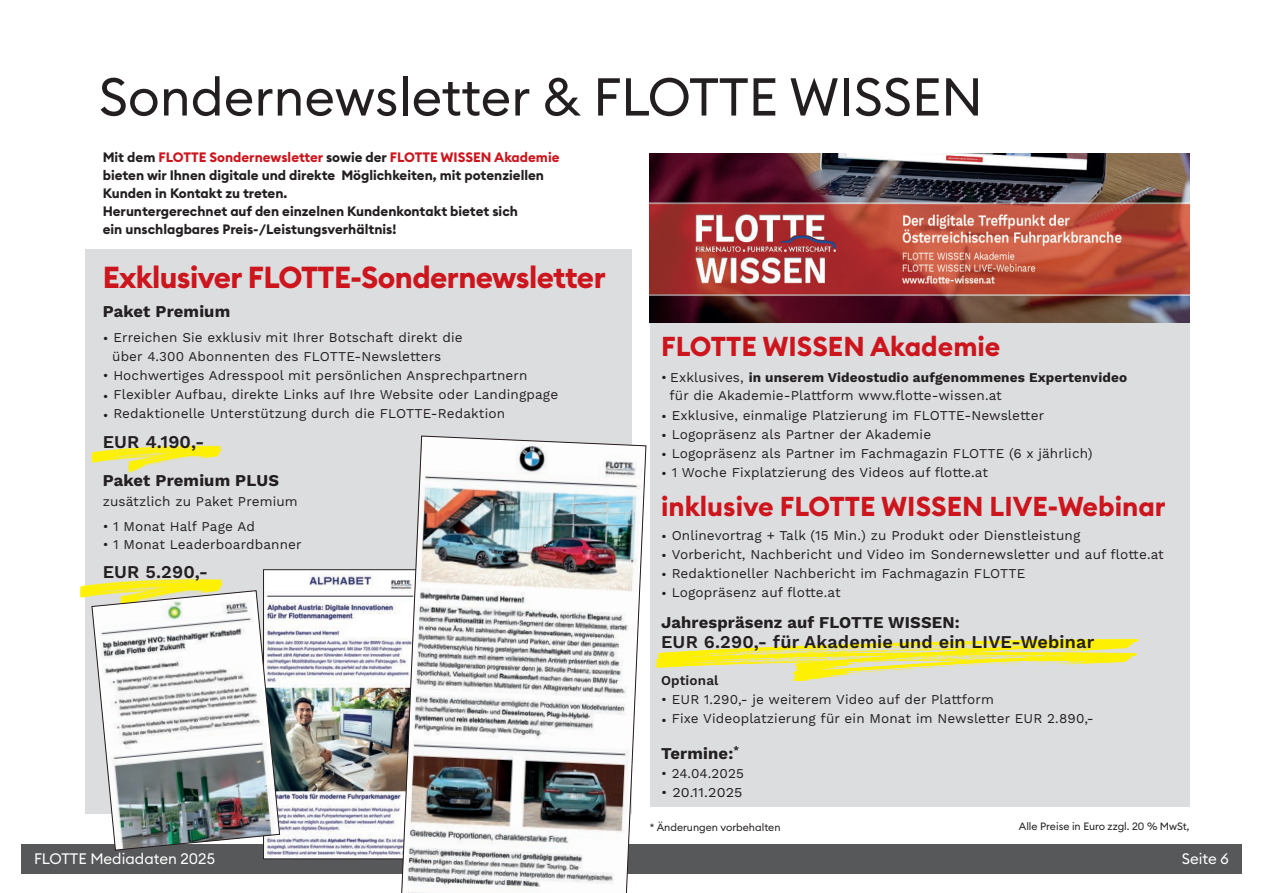
<style>
.page{position:relative;width:1263px;height:893px;background:#fff}
.page>*{position:absolute;margin:0;border:0;box-sizing:border-box;transform-origin:0 0}
.t1{font:52.5px "Euclid Circular B";color:#231f20}
.t2{font:700 30px "Euclid Circular B";letter-spacing:-.02em;color:#cd151d}
.t3{font:700 27px "Euclid Circular B";color:#cd151d}
.t4{font:600 18px "Work Sans";letter-spacing:.01em;color:#231f20}
.t5{font:700 16.5px "Work Sans";letter-spacing:.01em;color:#231f20}
.t6{font:15px "Euclid Circular B";color:#fff}
.t7{font:13.5px/18px "Work Sans";letter-spacing:.01em;color:#231f20}
.text{font:700 13.5px "Euclid Circular B";color:#231f20}
.text-2{font:700 13.5px "Euclid Circular B";color:#cd151d}
.t8{font:13.5px "Work Sans";letter-spacing:.01em;color:#231f20;scale:1.06 1}
.t9{font:600 13.5px "Work Sans";letter-spacing:.01em;color:#231f20}
.t10{font:10.5px "Euclid Circular B";color:#231f20}
.s1{color:#231f20}
.s2{font-weight:700}
</style>
<div class="page">
<div style="left:21px;top:844px;width:1221px;height:30px;background:#57585a"></div>
<div style="left:650px;top:322px;width:539px;height:485px;background:#dcdddf"></div>
<div style="left:85px;top:249px;width:546px;height:564px;background:#dcdddf"></div>
<img style="left:650px;top:154px;width:539px;height:168px">
<img style="left:91px;top:445px;width:131px;height:28px">
<img style="left:79px;top:578px;width:146px;height:33px">
<img style="left:265px;top:572px;width:136px;height:284px">
<img style="left:401px;top:436px;width:245px;height:457px">
<img style="left:92px;top:590px;width:188px;height:260px">
<img style="left:603px;top:586px;width:43px;height:145px">
<img style="left:607px;top:579px;width:540px;height:138px">
<p class="t1" style="left:99px;top:63px;width:885px">Sondernewsletter &amp; FLOTTE WISSEN</p>
<p class="text-2" style="left:103px;top:149px;width:458px"><span class="s1">Mit dem</span> FLOTTE Sondernewsletter <span class="s1">sowie der</span> FLOTTE WISSEN Akademie</p>
<p class="text" style="left:103px;top:167px;width:443px">bieten wir Ihnen digitale und direkte Möglichkeiten, mit potenziellen</p>
<p class="text" style="left:103px;top:185px;width:186px">Kunden in Kontakt zu treten.</p>
<p class="text" style="left:103px;top:203px;width:417px">Heruntergerechnet auf den einzelnen Kundenkontakt bietet sich</p>
<p class="text" style="left:103px;top:221px;width:295px">ein unschlagbares Preis-/Leistungsverhältnis!</p>
<p class="t2" style="left:103px;top:258px;width:505px">Exklusiver FLOTTE-Sondernewsletter</p>
<p class="t5" style="left:103px;top:302px;width:129px">Paket Premium</p>
<p class="t7" style="left:103px;top:329px;width:361px">• Erreichen Sie exklusiv mit Ihrer Botschaft direkt die</p>
<p class="t7" style="left:112px;top:348px;width:331px">über 4.300 Abonnenten des FLOTTE-Newsletters</p>
<p class="t7" style="left:103px;top:367px;width:426px">• Hochwertiges Adresspool mit persönlichen Ansprechpartnern</p>
<p class="t7" style="left:103px;top:386px;width:457px">• Flexibler Aufbau, direkte Links auf Ihre Website oder Landingpage</p>
<p class="t7" style="left:103px;top:405px;width:404px">• Redaktionelle Unterstützung durch die FLOTTE-Redaktion</p>
<p class="t4" style="left:103px;top:431px;width:103px">EUR 4.190,-</p>
<p class="t5" style="left:103px;top:471px;width:178px">Paket Premium PLUS</p>
<p class="t7" style="left:103px;top:493px;width:197px">zusätzlich zu Paket Premium</p>
<p class="t7" style="left:103px;top:518px;width:154px">• 1 Monat Half Page Ad</p>
<p class="t7" style="left:103px;top:536px;width:200px">• 1 Monat Leaderboardbanner</p>
<p class="t4" style="left:103px;top:561px;width:107px">EUR 5.290,-</p>
<p class="t3" style="left:661px;top:329px;width:341px">FLOTTE WISSEN Akademie</p>
<p class="t7" style="left:669px;top:369px;width:459px;text-indent:-8px">• Exklusives, <span class="s2">in unserem Videostudio aufgenommenes Expertenvideo </span>für die Akademie-Plattform www.flotte-wissen.at</p>
<p class="t7" style="left:661px;top:407px;width:385px">• Exklusive, einmalige Platzierung im FLOTTE-Newsletter</p>
<p class="t7" style="left:661px;top:426px;width:272px">• Logopräsenz als Partner der Akademie</p>
<p class="t7" style="left:661px;top:445px;width:433px">• Logopräsenz als Partner im Fachmagazin FLOTTE (6 x jährlich)</p>
<p class="t7" style="left:661px;top:464px;width:329px">• 1 Woche Fixplatzierung des Videos auf flotte.at</p>
<p class="t3" style="left:661px;top:489px;width:506px">inklusive FLOTTE WISSEN LIVE-Webinar</p>
<p class="t7" style="left:661px;top:527px;width:421px">• Onlinevortrag + Talk (15 Min.) zu Produkt oder Dienstleistung</p>
<p class="t7" style="left:661px;top:546px;width:504px">• Vorbericht, Nachbericht und Video im Sondernewsletter und auf flotte.at</p>
<p class="t7" style="left:661px;top:565px;width:366px">• Redaktioneller Nachbericht im Fachmagazin FLOTTE</p>
<p class="t7" style="left:661px;top:584px;width:181px">• Logopräsenz auf flotte.at</p>
<p class="t5" style="left:661px;top:612px;width:300px">Jahrespräsenz auf FLOTTE WISSEN:</p>
<p class="t4" style="left:661px;top:632px;width:435px">EUR 6.290,- für Akademie und ein LIVE-Webinar</p>
<p class="t9" style="left:661px;top:673px;width:59px">Optional</p>
<p class="t7" style="left:661px;top:691px;width:334px">• EUR 1.290,- je weiterem Video auf der Plattform</p>
<p class="t7" style="left:661px;top:710px;width:434px">• Fixe Videoplatzierung für ein Monat im Newsletter EUR 2.890,-</p>
<p class="t5" style="left:661px;top:743px;width:80px">Termine:<sup>*</sup></p>
<p class="t7" style="left:661px;top:765px;width:84px">• 24.04.2025</p>
<p class="t8" style="left:661px;top:784px;width:78px">• 20.11.2025</p>
<p class="t10" style="left:650px;top:820px;width:132px">* Änderungen vorbehalten</p>
<p class="t10" style="left:1019px;top:820px;width:172px">Alle Preise in Euro zzgl. 20 % MwSt,</p>
<p class="t6" style="left:34px;top:849px;width:182px">FLOTTE Mediadaten 2025</p>
<p class="t6" style="left:1182px;top:849px;width:49px">Seite 6</p>
</div>
